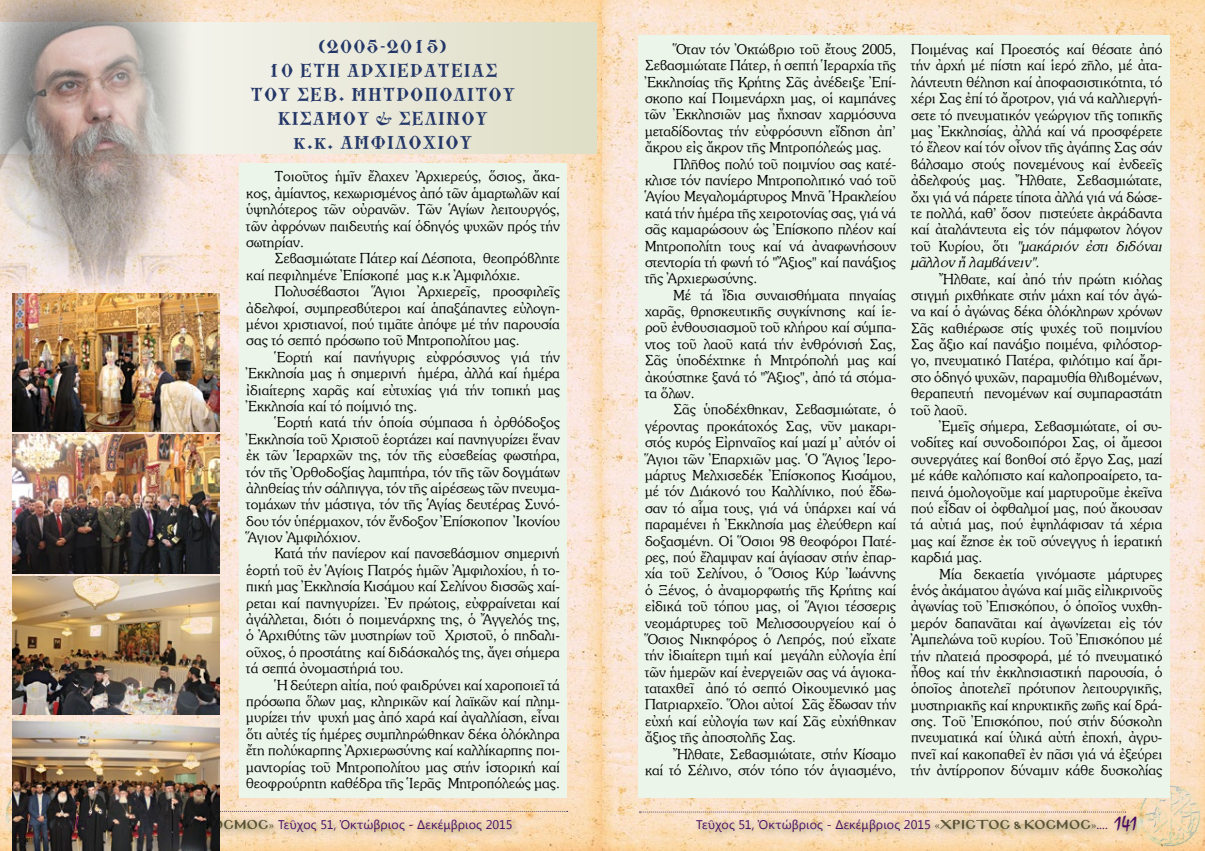
<style>
.page{position:relative;width:1205px;height:851px;background:#fff}
.page>*{position:absolute;margin:0;border:0;box-sizing:border-box;transform-origin:0 0}
.t1{font:20px/24px "GFS Theokritos";letter-spacing:.05em;color:#233667;text-align:center}
.t2{font:15px/16.4px "SK Souvenirl Light Pol Un W";color:#000;text-align:justify}
.t3{font:15px/16.4px "SK Souvenirl Light Pol Un W Italic";color:#000}
.t4{font:12.5px "Segoe UI";letter-spacing:.01em;color:#4d0c62}
.s1{font-family:"SK Souvenirl Light Pol Un W"}
.s2{font-family:"Mistral";font-size:20px}
.s3{font-family:"Minion Pro"}
.s4{font-family:"Minion Pro";color:#585134}
.s5{font-family:"Mg Byzantine UC Pol Normal";font-size:11.25px;color:#585134}
</style>
<div class="page">
<img style="left:0;top:0;width:1205px;height:850px">
<div style="left:239px;top:163px;width:328px;height:634px;background:#ebf5ea"></div>
<div style="left:638px;top:35px;width:531px;height:762px;background:#ebf5ea"></div>
<svg style="left:198px;top:22px;width:399px;height:132px;background:#e8e7d7"></svg>
<img style="left:12px;top:718px;width:207px;height:132px">
<img style="left:12px;top:435px;width:207px;height:138px">
<img style="left:12px;top:293px;width:207px;height:138px">
<img style="left:12px;top:576px;width:207px;height:138px">
<img style="left:0;top:0;width:198px;height:288px">
<h1 class="t1" style="left:251px;top:35px;width:266px">(2005-2015)<br>10 ΕΤΗ ΑΡΧΙΕΡΑΤΕΙΑΣ<br>ΤΟΥ ΣΕΒ. ΜΗΤΡΟΠΟΛΙΤΟΥ<br>ΚΙΣΑΜΟΥ &amp; ΣΕΛΙΝΟΥ<br>κ.κ. ΑΜΦΙΛΟΧΙΟΥ</h1>
<p class="t2" style="left:246px;top:168px;width:315px;text-indent:28px">Τοιοῦτος ἡμῖν ἔλαχεν Ἀρχιερεύς, ὅσιος, ἄκα&shy;κος, ἀμίαντος, κεχωρισμένος ἀπό τῶν ἁμαρτωλῶν καί ὑψηλότερος τῶν οὐρανῶν. Τῶν Ἁγίων λειτουργός, τῶν ἀφρόνων παιδευτής καί ὁδηγός ψυχῶν πρός τήν σωτηρίαν.</p>
<p class="t2" style="left:246px;top:250px;width:315px;text-indent:28px">Σεβασμιώτατε Πάτερ καί Δέσποτα, θεοπρόβλητε καί πεφιλημένε Ἐπίσκοπέ μας κ.κ Ἀμφιλόχιε.</p>
<p class="t2" style="left:246px;top:282px;width:315px;text-indent:28px">Πολυσέβαστοι Ἅγιοι Ἀρχιερεῖς, προσφιλεῖς ἀδελφοί, συμπρεσβύτεροι καί ἁπαξάπαντες εὐλογη&shy;μένοι χριστιανοί, πού τιμᾶτε ἀπόψε μέ τήν παρουσία σας τό σεπτό πρόσωπο τοῦ Μητροπολίτου μας.</p>
<p class="t2" style="left:246px;top:348px;width:315px;text-indent:28px">Ἑορτή καί πανήγυρις εὐφρόσυνος γιά τήν Ἐκκλησία μας ἡ σημερινή ἡμέρα, ἀλλά καί ἡμέρα ἰδιαίτερης χαρᾶς καί εὐτυχίας γιά τήν τοπική μας Ἐκκλησία καί τό ποίμνιό της.</p>
<p class="t2" style="left:246px;top:413px;width:315px;text-indent:28px">Ἑορτή κατά τήν ὁποία σύμπασα ἡ ὀρθόδοξος Ἐκκλησία τοῦ Χριστοῦ ἑορτάζει καί πανηγυρίζει ἕναν ἐκ τῶν Ἱεραρχῶν της, τόν τῆς εὐσεβείας φωστήρα, τόν τῆς Ὀρθοδοξίας λαμπτήρα, τόν τῆς τῶν δογμάτων ἀληθείας τήν σάλπιγγα, τόν τῆς αἱρέσεως τῶν πνευμα&shy;τομάχων τήν μάστιγα, τόν τῆς Ἁγίας δευτέρας Συνό&shy;δου τόν ὑπέρμαχον, τόν ἔνδοξον Ἐπίσκοπον Ἰκονίου Ἅγιον Ἀμφιλόχιον.</p>
<p class="t2" style="left:246px;top:544px;width:315px;text-indent:28px">Κατά τήν πανίερον καί πανσεβάσμιον σημερινή ἑορτή τοῦ ἐν Ἁγίοις Πατρός ἡμῶν Ἀμφιλοχίου, ἡ το&shy;πική μας Ἐκκλησία Κισάμου καί Σελίνου δισσῶς χαί&shy;ρεται καί πανηγυρίζει. Ἐν πρώτοις, εὐφραίνεται καί ἀγάλλεται, διότι ὁ ποιμενάρχης της, ὁ Ἄγγελός της, ὁ Ἀρχιθύτης τῶν μυστηρίων τοῦ Χριστοῦ, ὁ πηδαλι&shy;οῦχος, ὁ προστάτης καί διδάσκαλός της, ἄγει σήμερα τά σεπτά ὀνομαστήριά του.</p>
<p class="t2" style="left:246px;top:675px;width:315px;text-indent:28px">Ἡ δεύτερη αἰτία, πού φαιδρύνει καί χαροποιεῖ τά πρόσωπα ὅλων μας, κληρικῶν καί λαϊκῶν καί πλημ&shy;μυρίζει τήν ψυχή μας ἀπό χαρά καί ἀγαλλίαση, εἶναι ὅτι αὐτές τίς ἡμέρες συμπληρώθηκαν δέκα ὁλόκληρα ἔτη πολύκαρπης Ἀρχιερωσύνης καί καλλίκαρπης ποι&shy;μαντορίας τοῦ Μητροπολίτου μας στήν ἱστορική καί θεοφρούρητη καθέδρα τῆς Ἱερᾶς Μητροπόλεώς μας.</p>
<p class="t2" style="left:673px;top:40px;width:224px">Ὅταν τόν Ὀκτώβριο τοῦ ἔτους 2005,</p>
<p class="t2" style="left:645px;top:57px;width:253px">Σεβασμιώτατε Πάτερ, ἡ σεπτή Ἱεραρχία τῆς</p>
<p class="t2" style="left:645px;top:73px;width:253px">Ἐκκλησίας τῆς Κρήτης Σᾶς ἀνέδειξε Ἐπί-</p>
<p class="t2" style="left:645px;top:89px;width:253px">σκοπο καί Ποιμενάρχη μας, οἱ καμπάνες</p>
<p class="t2" style="left:645px;top:106px;width:253px">τῶν Ἐκκλησιῶν μας ἤχησαν χαρμόσυνα</p>
<p class="t2" style="left:645px;top:122px;width:253px">μεταδίδοντας τήν εὐφρόσυνη εἴδηση ἀπ’</p>
<p class="t2" style="left:645px;top:138px;width:238px">ἄκρου εἰς ἄκρον τῆς Μητροπόλεώς μας.</p>
<p class="t2" style="left:673px;top:155px;width:224px">Πλῆθος πολύ τοῦ ποιμνίου σας κατέ-</p>
<p class="t2" style="left:645px;top:171px;width:253px">κλισε τόν πανίερο Μητροπολιτικό ναό τοῦ</p>
<p class="t2" style="left:645px;top:188px;width:253px">Ἁγίου Μεγαλομάρτυρος Μηνᾶ Ἡρακλείου</p>
<p class="t2" style="left:645px;top:204px;width:253px">κατά τήν ἡμέρα τῆς χειροτονίας σας, γιά νά</p>
<p class="t2" style="left:645px;top:220px;width:253px">σᾶς καμαρώσουν ὡς Ἐπίσκοπο πλέον καί</p>
<p class="t2" style="left:645px;top:237px;width:253px">Μητροπολίτη τους καί νά ἀναφωνήσουν</p>
<p class="t2" style="left:645px;top:253px;width:253px">στεντορία τή φωνή τό "Ἄξιος" καί πανάξιος</p>
<p class="t2" style="left:645px;top:269px;width:114px">τῆς Ἀρχιερωσύνης.</p>
<p class="t2" style="left:673px;top:286px;width:224px">Μέ τά ἴδια συναισθήματα πηγαίας</p>
<p class="t2" style="left:645px;top:302px;width:253px">χαρᾶς, θρησκευτικῆς συγκίνησης καί ἱε-</p>
<p class="t2" style="left:645px;top:319px;width:253px">ροῦ ἐνθουσιασμοῦ τοῦ κλήρου καί σύμπα-</p>
<p class="t2" style="left:645px;top:335px;width:253px">ντος τοῦ λαοῦ κατά τήν ἐνθρόνισή Σας,</p>
<p class="t2" style="left:645px;top:351px;width:253px">Σᾶς ὑποδέχτηκε ἡ Μητρόπολή μας καί</p>
<p class="t2" style="left:645px;top:368px;width:253px">ἀκούστηκε ξανά τό "Ἄξιος", ἀπό τά στόμα-</p>
<p class="t2" style="left:645px;top:384px;width:51px">τα ὅλων.</p>
<p class="t2" style="left:673px;top:401px;width:224px">Σᾶς ὑποδέχθηκαν, Σεβασμιώτατε, ὁ</p>
<p class="t2" style="left:645px;top:417px;width:253px">γέροντας προκάτοχός Σας, νῦν μακαρι-</p>
<p class="t2" style="left:645px;top:433px;width:253px">στός κυρός Εἰρηναῖος καί μαζί μ’ αὐτόν οἱ</p>
<p class="t2" style="left:645px;top:450px;width:253px">Ἅγιοι τῶν Ἐπαρχιῶν μας. Ὁ Ἅγιος Ἱερο-</p>
<p class="t2" style="left:645px;top:466px;width:253px">μάρτυς Μελχισεδέκ Ἐπίσκοπος Κισάμου,</p>
<p class="t2" style="left:645px;top:482px;width:253px">μέ τόν Διάκονό του Καλλίνικο, πού ἔδω-</p>
<p class="t2" style="left:645px;top:499px;width:253px">σαν τό αἷμα τους, γιά νά ὑπάρχει καί νά</p>
<p class="t2" style="left:645px;top:515px;width:253px">παραμένει ἡ Ἐκκλησία μας ἐλεύθερη καί</p>
<p class="t2" style="left:645px;top:532px;width:253px">δοξασμένη. Οἱ Ὅσιοι 98 θεοφόροι Πατέ-</p>
<p class="t2" style="left:645px;top:548px;width:253px">ρες, πού ἔλαμψαν καί ἁγίασαν στήν ἐπαρ-</p>
<p class="t2" style="left:645px;top:564px;width:253px">χία τοῦ Σελίνου, ὁ Ὅσιος Κύρ Ἰωάννης</p>
<p class="t2" style="left:645px;top:581px;width:253px">ὁ Ξένος, ὁ ἀναμορφωτής τῆς Κρήτης καί</p>
<p class="t2" style="left:645px;top:597px;width:253px">εἰδικά τοῦ τόπου μας, οἱ Ἅγιοι τέσσερις</p>
<p class="t2" style="left:645px;top:613px;width:253px">νεομάρτυρες τοῦ Μελισσουργείου καί ὁ</p>
<p class="t2" style="left:645px;top:630px;width:253px">Ὅσιος Νικηφόρος ὁ Λεπρός, πού εἴχατε</p>
<p class="t2" style="left:645px;top:646px;width:253px">τήν ἰδιαίτερη τιμή καί μεγάλη εὐλογία ἐπί</p>
<p class="t2" style="left:645px;top:663px;width:253px">τῶν ἡμερῶν καί ἐνεργειῶν σας νά ἁγιοκα-</p>
<p class="t2" style="left:645px;top:679px;width:253px">ταταχθεῖ ἀπό τό σεπτό Οἰκουμενικό μας</p>
<p class="t2" style="left:645px;top:695px;width:253px">Πατριαρχεῖο. Ὅλοι αὐτοί Σᾶς ἔδωσαν τήν</p>
<p class="t2" style="left:645px;top:712px;width:253px">εὐχή καί εὐλογία των καί Σᾶς εὐχήθηκαν</p>
<p class="t2" style="left:645px;top:728px;width:153px">ἄξιος τῆς ἀποστολῆς Σας.</p>
<p class="t2" style="left:673px;top:744px;width:224px">Ἤλθατε, Σεβασμιώτατε, στήν Κίσαμο</p>
<p class="t2" style="left:645px;top:761px;width:253px">καί τό Σέλινο, στόν τόπο τόν ἁγιασμένο,</p>
<p class="t2" style="left:911px;top:40px;width:253px">Ποιμένας καί Προεστός καί θέσατε ἀπό τήν ἀρχή μέ πίστη καί ἱερό ζῆλο, μέ ἀτα&shy;λάντευτη θέληση καί ἀποφασιστικότητα, τό χέρι Σας ἐπί τό ἄροτρον, γιά νά καλλιεργή&shy;σετε τό πνευματικόν γεώργιον τῆς τοπικῆς μας Ἐκκλησίας, ἀλλά καί νά προσφέρετε τό ἔλεον καί τόν οἶνον τῆς ἀγάπης Σας σάν βάλσαμο στούς πονεμένους καί ἐνδεεῖς ἀδελφούς μας. Ἤλθατε, Σεβασμιώτατε, ὄχι γιά νά πάρετε τίποτα ἀλλά γιά νά δώσε&shy;τε πολλά, καθ’ ὅσον πιστεύετε ἀκράδαντα καί ἀταλάντευτα εἰς τόν πάμφωτον λόγον</p>
<p class="t3" style="left:911px;top:237px;width:253px"><span class="s1">τοῦ Κυρίου, ὅτι</span> "μακάριόν ἐστι διδόναι μᾶλλον ἤ λαμβάνειν".</p>
<p class="t2" style="left:911px;top:270px;width:253px;text-indent:28px">Ἤλθατε, καί ἀπό τήν πρώτη κιόλας στιγμή ριχθήκατε στήν μάχη καί τόν ἀγώ&shy;να καί ὁ ἀγώνας δέκα ὁλόκληρων χρόνων Σᾶς καθιέρωσε στίς ψυχές τοῦ ποιμνίου Σας ἄξιο καί πανάξιο ποιμένα, φιλόστορ&shy;γο, πνευματικό Πατέρα, φιλότιμο καί ἄρι&shy;στο ὁδηγό ψυχῶν, παραμυθία θλιβομένων, θεραπευτή πενομένων καί συμπαραστάτη τοῦ λαοῦ.</p>
<p class="t2" style="left:911px;top:417px;width:253px;text-indent:28px">Ἐμεῖς σήμερα, Σεβασμιώτατε, οἱ συ&shy;νοδίτες καί συνοδοιπόροι Σας, οἱ ἄμεσοι συνεργάτες καί βοηθοί στό ἔργο Σας, μαζί μέ κάθε καλόπιστο καί καλοπροαίρετο, τα&shy;πεινά ὁμολογοῦμε καί μαρτυροῦμε ἐκεῖνα πού εἶδαν οἱ ὀφθαλμοί μας, πού ἄκουσαν τά αὐτιά μας, πού ἐψηλάφισαν τά χέρια μας καί ἔζησε ἐκ τοῦ σύνεγγυς ἡ ἱερατική καρδιά μας.</p>
<p class="t2" style="left:911px;top:565px;width:253px;text-indent:28px">Μία δεκαετία γινόμαστε μάρτυρες ἑνός ἀκάματου ἀγώνα καί μιᾶς εἰλικρινοῦς ἀγωνίας τοῦ Ἐπισκόπου, ὁ ὁποῖος νυχθη&shy;μερόν δαπανᾶται καί ἀγωνίζεται εἰς τόν Ἀμπελώνα τοῦ κυρίου. Τοῦ Ἐπισκόπου μέ τήν πλατειά προσφορά, μέ τό πνευματικό ἦθος καί τήν ἐκκλησιαστική παρουσία, ὁ ὁποῖος ἀποτελεῖ πρότυπον λειτουργικῆς, μυστηριακῆς καί κηρυκτικῆς ζωῆς καί δρά&shy;σης. Τοῦ Ἐπισκόπου, πού στήν δύσκολη πνευματικά καί ὑλικά αὐτή ἐποχή, ἀγρυ&shy;πνεῖ καί κακοπαθεῖ ἐν πᾶσι γιά νά ἐξεύρει τήν ἀντίρροπον δύναμιν κάθε δυσκολίας</p>
<p class="t4" style="left:67px;top:815px;width:447px"><span class="s2">140</span> <span class="s3">....</span> <span class="s4">«</span><span class="s5">ΧΡΙΣΤΟΣ &amp; ΚΟΣΜΟΣ</span><span class="s4">»</span> Τεῦχος 51, Ὀκτώβριος - Δεκέμβριος 2015</p>
<p class="t4" style="left:696px;top:815px;width:443px">Τεῦχος 51, Ὀκτώβριος - Δεκέμβριος 2015 <span class="s4">«</span><span class="s5">ΧΡΙΣΤΟΣ &amp; ΚΟΣΜΟΣ</span><span class="s4">»</span><span class="s3">....</span> <span class="s2">141</span></p>
</div>
